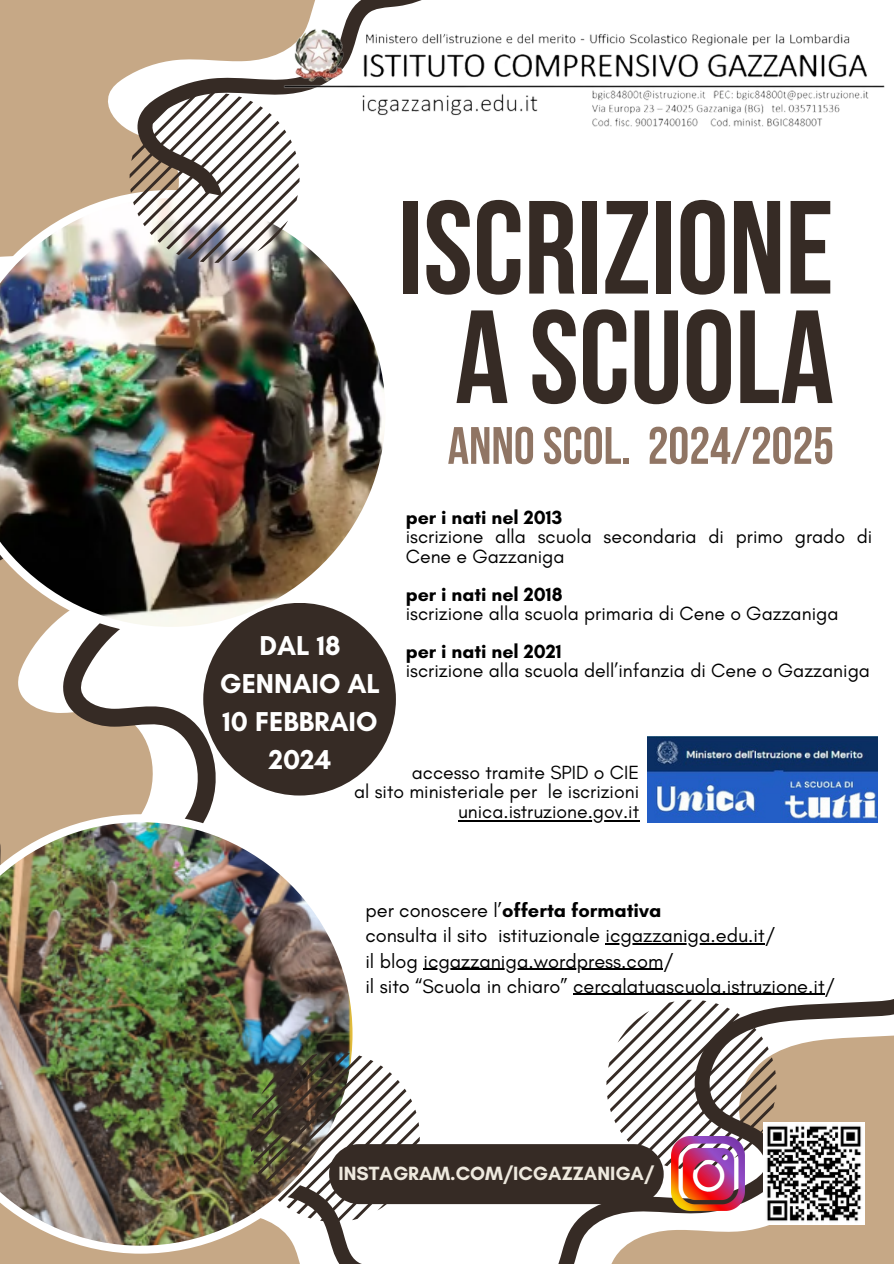
<style>
.page{position:relative;width:894px;height:1264px;background:#fff}
.page>*{position:absolute;margin:0;border:0;box-sizing:border-box;transform-origin:0 0}
.t1{font:132.15px/109.4px "Bebas Neue Cyrillic";color:#362b25;text-align:center}
.t2{font:52.5px "Bebas Neue Cyrillic";color:#907564}
.t3{font:700 27.75px/38.2px "Glacial Indifference";color:#fff;text-align:center}
.t4{font:19.95px "Glacial Indifference";color:#000}
.t5{font:700 19.95px "Glacial Indifference";color:#000}
.t6{font:19.5px/19.2px "Glacial Indifference";color:#000}
.t7{font:700 19.5px "Glacial Indifference";color:#000}
.t8{font:700 19.5px "Glacial Indifference";color:#eee9de}
.t9{font:19.35px "Glacial Indifference";color:#000}
.s1{font-weight:400}
</style>
<div class="page">
<svg style="left:0;top:0;width:300px;height:190px;background:#c7ac8f"></svg>
<svg style="left:0;top:635px;width:593px;height:335px"></svg>
<svg style="left:0;top:822px;width:446px;height:441px"></svg>
<img style="left:0;top:190px;width:384px;height:445px">
<img style="left:0;top:814px;width:360px;height:439px">
<svg style="left:459px;top:839px;width:434px;height:424px"></svg>
<div style="left:203px;top:603px;width:193px;height:192px;background:#362b25;border-radius:50%"></div>
<img style="left:250px;top:1051px;width:169px;height:170px">
<svg style="left:129px;top:93px;width:170px;height:170px"></svg>
<svg style="left:606px;top:999px;width:170px;height:170px"></svg>
<img style="left:277px;top:0;width:608px;height:150px">
<img style="left:671px;top:1136px;width:73px;height:74px">
<div style="left:329px;top:1144px;width:334px;height:60px;background:#362b25;border-radius:30px"></div>
<img style="left:647px;top:736px;width:230px;height:86px">
<img style="left:763px;top:1122px;width:101px;height:101px">
<hr style="left:458px;top:819px;width:181px;height:2px;background:#000">
<hr style="left:605px;top:943px;width:159px;height:1px;background:#000">
<hr style="left:423px;top:968px;width:240px;height:1px;background:#000">
<hr style="left:573px;top:993px;width:251px;height:2px;background:#000">
<p class="t1" style="left:398px;top:206px;width:437px">ISCRIZIONE<br>A SCUOLA</p>
<p class="t2" style="left:447px;top:424px;width:388px">ANNOSCOL. 2024/2025</p>
<p class="t7" style="left:405px;top:505px;width:158px">per i nati nel 2013</p>
<p class="t6" style="left:405px;top:527px;width:468px">iscrizione alla scuola secondaria di primo grado di<br>Cene e Gazzaniga</p>
<p class="t7" style="left:405px;top:582px;width:158px">per i nati nel 2018</p>
<p class="t6" style="left:405px;top:603px;width:434px">iscrizione alla scuola primaria di Cene o Gazzaniga</p>
<p class="t7" style="left:405px;top:639px;width:157px">per i nati nel 2021</p>
<p class="t6" style="left:405px;top:661px;width:465px">iscrizione alla scuola dell’infanzia di Cene o Gazzaniga</p>
<p class="t3" style="left:220px;top:625px;width:162px">DAL 18<br>GENNAIO AL<br>10 FEBBRAIO</p>
<p class="t3" style="left:268px;top:740px;width:64px">2024</p>
<p class="t9" style="left:412px;top:760px;width:229px">accesso tramite SPID o CIE</p>
<p class="t9" style="left:354px;top:780px;width:286px">al sito ministeriale per le iscrizioni</p>
<p class="t9" style="left:458px;top:799px;width:182px">unica.istruzione.gov.it</p>
<p class="t5" style="left:365px;top:898px;width:297px"><span class="s1">per conoscere l’</span>offerta formativa</p>
<p class="t4" style="left:365px;top:923px;width:411px">consulta il sito istituzionale icgazzaniga.edu.it/</p>
<p class="t4" style="left:365px;top:948px;width:310px">il blog icgazzaniga.wordpress.com/</p>
<p class="t4" style="left:365px;top:973px;width:471px">il sito “Scuola in chiaro” cercalatuascuola.istruzione.it/</p>
<p class="t8" style="left:338px;top:1161px;width:317px">INSTAGRAM.COM/ICGAZZANIGA/</p>
</div>
